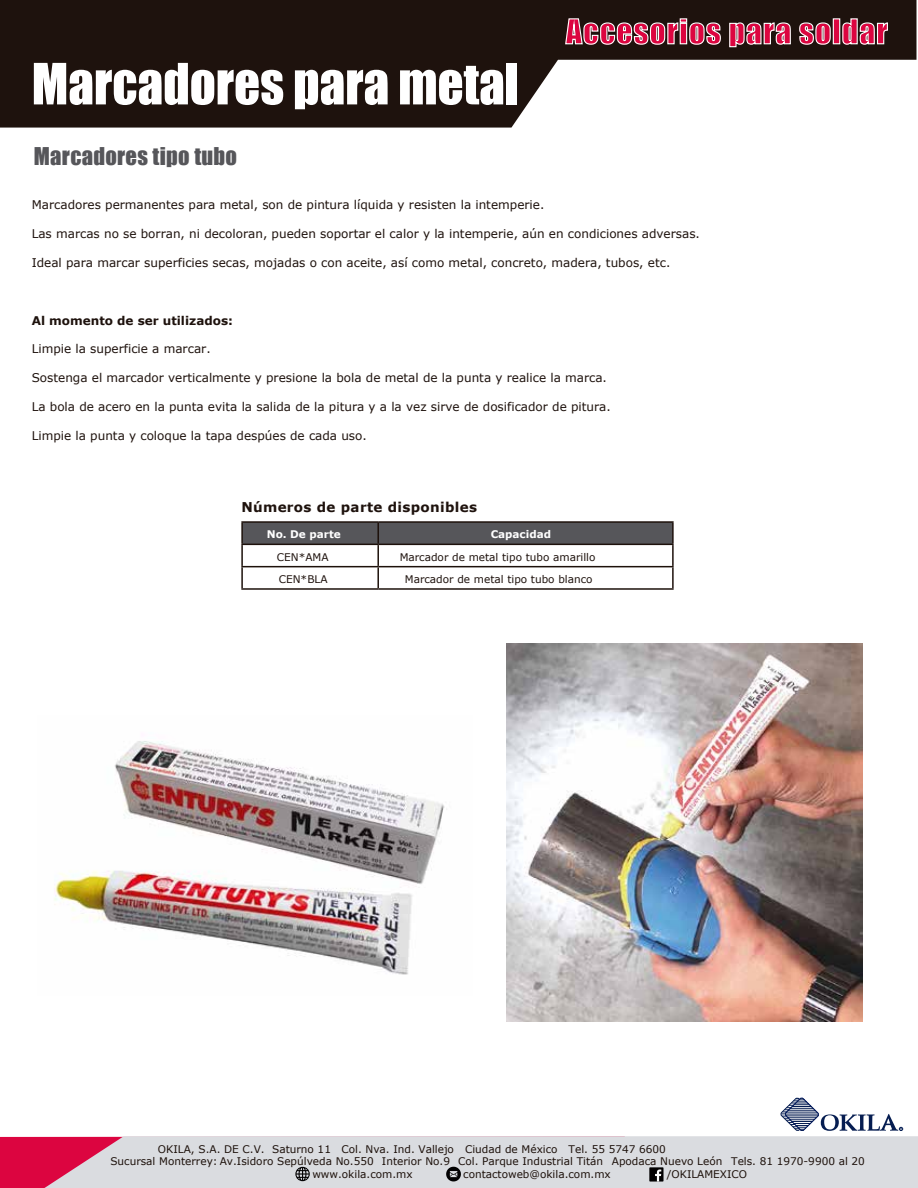
<style>
.page{position:relative;width:918px;height:1188px;background:#fff}
.page>*{position:absolute;margin:0;border:0;box-sizing:border-box;transform-origin:0 0}
.t1{font:52.5px "Impact";color:#fff}
.t2{font:31.5px "Impact";letter-spacing:.035em;color:#dc0540}
.t3{font:22.5px "Impact";letter-spacing:.015em;color:#56565a}
.t4{font:700 13.5px "Verdana";letter-spacing:.025em;color:#1e120d}
.t5{font:12px "Verdana";color:#1e120d}
.t6{font:700 12px "Verdana";color:#1e120d}
.t7{font:10.5px/12px "Verdana";color:#1d110b}
.t8{font:10.5px "Verdana";color:#1e120d}
.t9{font:700 10.5px "Verdana";color:#fff}
</style>
<div class="page">
<div style="left:625px;top:1136px;width:293px;height:52px;background:#dadce0"></div>
<svg style="left:780px;top:1097px;width:123px;height:34px"></svg>
<svg style="left:0;top:0;width:916px;height:128px;fill:#1e120d"></svg>
<svg style="left:564px;top:14px;width:158px;height:31px;background:#4c433f"></svg>
<svg style="left:729px;top:22px;width:62px;height:26px;background:#59504c"></svg>
<svg style="left:798px;top:22px;width:33px;height:23px"></svg>
<div style="left:833px;top:18px;width:7px;height:26px;border:1px solid #fff"></div>
<svg style="left:842px;top:18px;width:47px;height:27px"></svg>
<div style="left:243px;top:523px;width:429px;height:21px;background:#56565a"></div>
<hr style="left:241px;top:521px;width:137px;height:2px;background:#1d110b">
<hr style="left:241px;top:523px;width:2px;height:21px;background:#1d110b">
<hr style="left:378px;top:521px;width:296px;height:2px;background:#1d110b">
<hr style="left:377px;top:523px;width:2px;height:21px;background:#1d110b">
<hr style="left:672px;top:523px;width:2px;height:21px;background:#1d110b">
<hr style="left:241px;top:544px;width:137px;height:1px;background:#1d110b">
<hr style="left:241px;top:545px;width:2px;height:21px;background:#1d110b">
<hr style="left:378px;top:544px;width:296px;height:1px;background:#1d110b">
<hr style="left:377px;top:545px;width:2px;height:21px;background:#1d110b">
<hr style="left:672px;top:545px;width:2px;height:21px;background:#1d110b">
<hr style="left:241px;top:566px;width:137px;height:1px;background:#1d110b">
<hr style="left:241px;top:567px;width:2px;height:21px;background:#1d110b">
<hr style="left:378px;top:566px;width:296px;height:1px;background:#1d110b">
<hr style="left:377px;top:567px;width:2px;height:21px;background:#1d110b">
<hr style="left:672px;top:567px;width:2px;height:21px;background:#1d110b">
<hr style="left:241px;top:588px;width:137px;height:2px;background:#1d110b">
<hr style="left:378px;top:588px;width:296px;height:2px;background:#1d110b">
<img style="left:54px;top:741px;width:391px;height:234px">
<img style="left:506px;top:644px;width:357px;height:377px">
<svg style="left:0;top:1136px;width:625px;height:52px;background:#d9bec9"></svg>
<div style="left:649px;top:1167px;width:15px;height:15px;background:#020102"></div>
<svg style="left:655px;top:1170px;width:6px;height:12px"></svg>
<h1 class="t1" style="left:32px;top:43px;width:489px">Marcadores para metal</h1>
<h3 class="t3" style="left:34px;top:139px;width:205px">Marcadores tipo tubo</h3>
<h2 class="t2" style="left:566px;top:7px;width:323px">Accesorios para soldar</h2>
<p class="t5" style="left:32px;top:197px;width:514px">Marcadores permanentes para metal, son de pintura líquida y resisten la intemperie.</p>
<p class="t5" style="left:32px;top:226px;width:670px">Las marcas no se borran, ni decoloran, pueden soportar el calor y la intemperie, aún en condiciones adversas.</p>
<p class="t5" style="left:32px;top:255px;width:640px">Ideal para marcar superficies secas, mojadas o con aceite, así como metal, concreto, madera, tubos, etc.</p>
<p class="t6" style="left:32px;top:312px;width:203px">Al momento de ser utilizados:</p>
<p class="t5" style="left:32px;top:341px;width:180px">Limpie la superficie a marcar.</p>
<p class="t5" style="left:32px;top:370px;width:577px">Sostenga el marcador verticalmente y presione la bola de metal de la punta y realice la marca.</p>
<p class="t5" style="left:32px;top:399px;width:581px">La bola de acero en la punta evita la salida de la pitura y a la vez sirve de dosificador de pitura.</p>
<p class="t5" style="left:32px;top:428px;width:337px">Limpie la punta y coloque la tapa despúes de cada uso.</p>
<p class="t4" style="left:241px;top:498px;width:237px">Números de parte disponibles</p>
<p class="t9" style="left:267px;top:528px;width:75px">No. De parte</p>
<p class="t9" style="left:491px;top:528px;width:62px">Capacidad</p>
<p class="t8" style="left:277px;top:550px;width:53px">CEN*AMA</p>
<p class="t8" style="left:400px;top:550px;width:197px">Marcador de metal tipo tubo amarillo</p>
<p class="t8" style="left:279px;top:572px;width:50px">CEN*BLA</p>
<p class="t8" style="left:405px;top:572px;width:189px">Marcador de metal tipo tubo blanco</p>
<p class="t7" style="left:110px;top:1143px;width:756px;text-indent:48px">OKILA, S.A. DE C.V. Saturno 11 Col. Nva. Ind. Vallejo Ciudad de México Tel. 55 5747 6600<br>Sucursal Monterrey: Av.Isidoro Sepúlveda No.550 Interior No.9 Col. Parque Industrial Titán Apodaca Nuevo León Tels. 81 1970-9900 al 20</p>
<p class="t7" style="left:312px;top:1169px;width:102px">www.okila.com.mx</p>
<p class="t7" style="left:463px;top:1169px;width:149px">contactoweb@okila.com.mx</p>
<p class="t7" style="left:667px;top:1169px;width:82px">/OKILAMEXICO</p>
</div>
